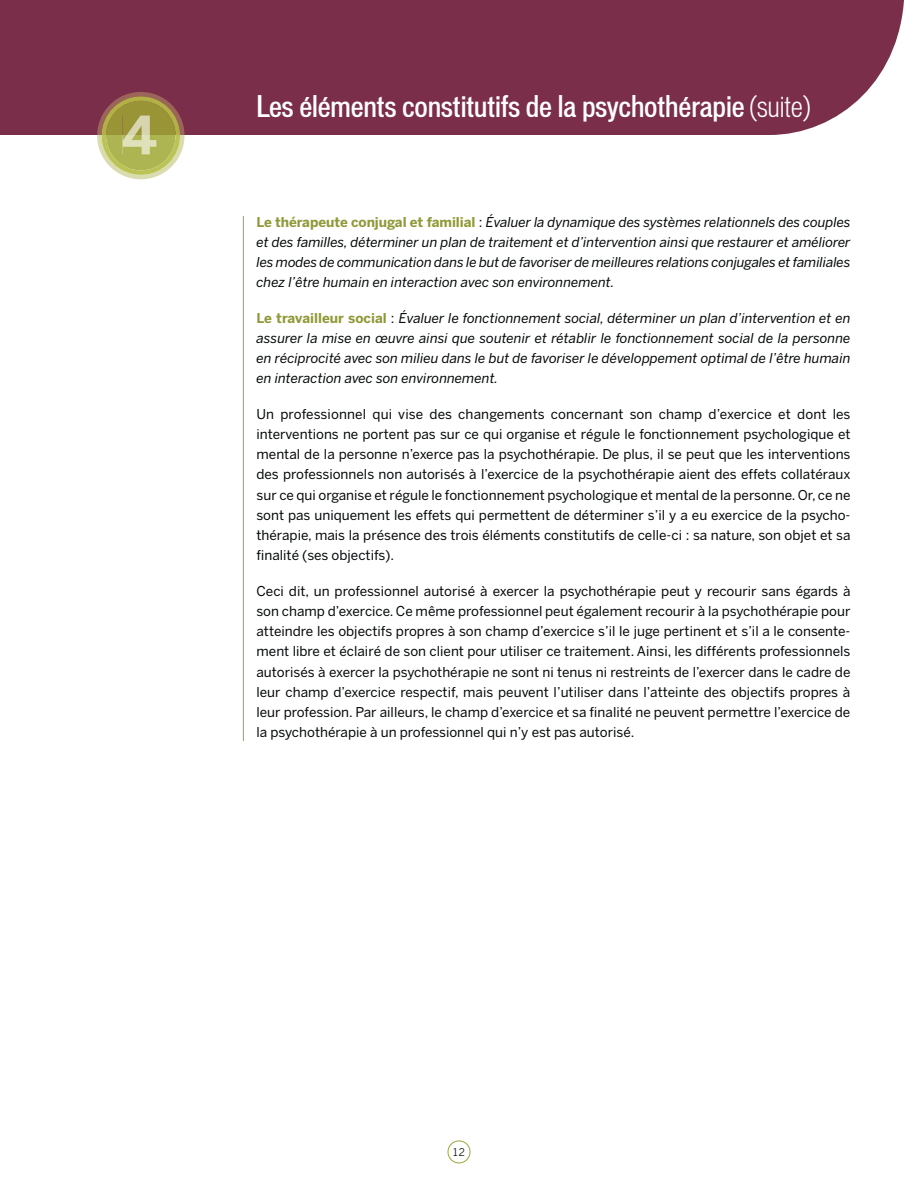
<style>
.page{position:relative;width:918px;height:1188px;background:#fff}
.page>*{position:absolute;margin:0;border:0;box-sizing:border-box;transform-origin:0 0}
.t1{font:700 52.5px "Benton Sans";color:#dee1ba}
.t2{font:500 condensed 28.5px "Vonnes";letter-spacing:-.005em;color:#fff}
.t3{font:13.5px/20.2px "Benton Sans";color:#040809;text-align:justify}
.t4{font:italic 13.5px/20.2px "Benton Sans";color:#040809;text-align:justify}
.t5{font:10.5px "Benton Sans";color:#040809}
.s1{font-weight:100}
.s2{font-weight:700;font-style:normal;color:#909938}
.s3{font-style:normal}
</style>
<div class="page">
<div style="left:448px;top:1140px;width:22px;height:23px;border:1px solid #9ea638;border-radius:50%"></div>
<div style="left:0;top:0;width:904px;height:135px;background:#7a2e4a"></div>
<svg style="left:97px;top:92px;width:88px;height:87px;background:#b1a36b"></svg>
<div style="left:123px;top:135px;width:33px;height:19px;background:#adb452"></div>
<div style="left:123px;top:116px;width:33px;height:19px;background:#999537"></div>
<hr style="left:243px;top:216px;width:1px;height:525px;background:#9ea638">
<h1 class="t1" style="left:122px;top:116px;width:37px">4</h1>
<h2 class="t2" style="left:257px;top:94px;width:556px">Les éléments constitutifs de la psychothérapie <span class="s1">(suite)</span></h2>
<p class="t4" style="left:257px;top:213px;width:596px"><span class="s2">Le thérapeute conjugal et familial</span> <span class="s3">:</span> Évaluer la dynamique des systèmes relationnels des couples et des familles, déterminer un plan de traitement et d’intervention ainsi que restaurer et améliorer les modes de communication dans le but de favoriser de meilleures relations conjugales et familiales chez l’être humain en interaction avec son environnement.</p>
<p class="t4" style="left:257px;top:309px;width:596px"><span class="s2">Le travailleur social</span> <span class="s3">:</span> Évaluer le fonctionnement social, déterminer un plan d’intervention et en assurer la mise en œuvre ainsi que soutenir et rétablir le fonctionnement social de la personne en réciprocité avec son milieu dans le but de favoriser le développement optimal de l’être humain en interaction avec son environnement.</p>
<p class="t3" style="left:257px;top:405px;width:596px">Un professionnel qui vise des changements concernant son champ d’exercice et dont les interventions ne portent pas sur ce qui organise et régule le fonctionnement psychologique et mental de la personne n’exerce pas la psychothérapie. De plus, il se peut que les interventions des professionnels non autorisés à l’exercice de la psychothérapie aient des effets collatéraux sur ce qui organise et régule le fonctionnement psychologique et mental de la personne. Or, ce ne sont pas uniquement les effets qui permettent de déterminer s’il y a eu exercice de la psycho&shy;thérapie, mais la présence des trois éléments constitutifs de celle-ci : sa nature, son objet et sa finalité (ses objectifs).</p>
<p class="t3" style="left:257px;top:582px;width:596px">Ceci dit, un professionnel autorisé à exercer la psychothérapie peut y recourir sans égards à son champ d’exercice. Ce même professionnel peut également recourir à la psychothérapie pour atteindre les objectifs propres à son champ d’exercice s’il le juge pertinent et s’il a le consente&shy;ment libre et éclairé de son client pour utiliser ce traitement. Ainsi, les différents professionnels autorisés à exercer la psychothérapie ne sont ni tenus ni restreints de l’exercer dans le cadre de leur champ d’exercice respectif, mais peuvent l’utiliser dans l’atteinte des objectifs propres à leur profession. Par ailleurs, le champ d’exercice et sa finalité ne peuvent permettre l’exercice de la psychothérapie à un professionnel qui n’y est pas autorisé.</p>
<p class="t5" style="left:453px;top:1148px;width:13px">12</p>
</div>
